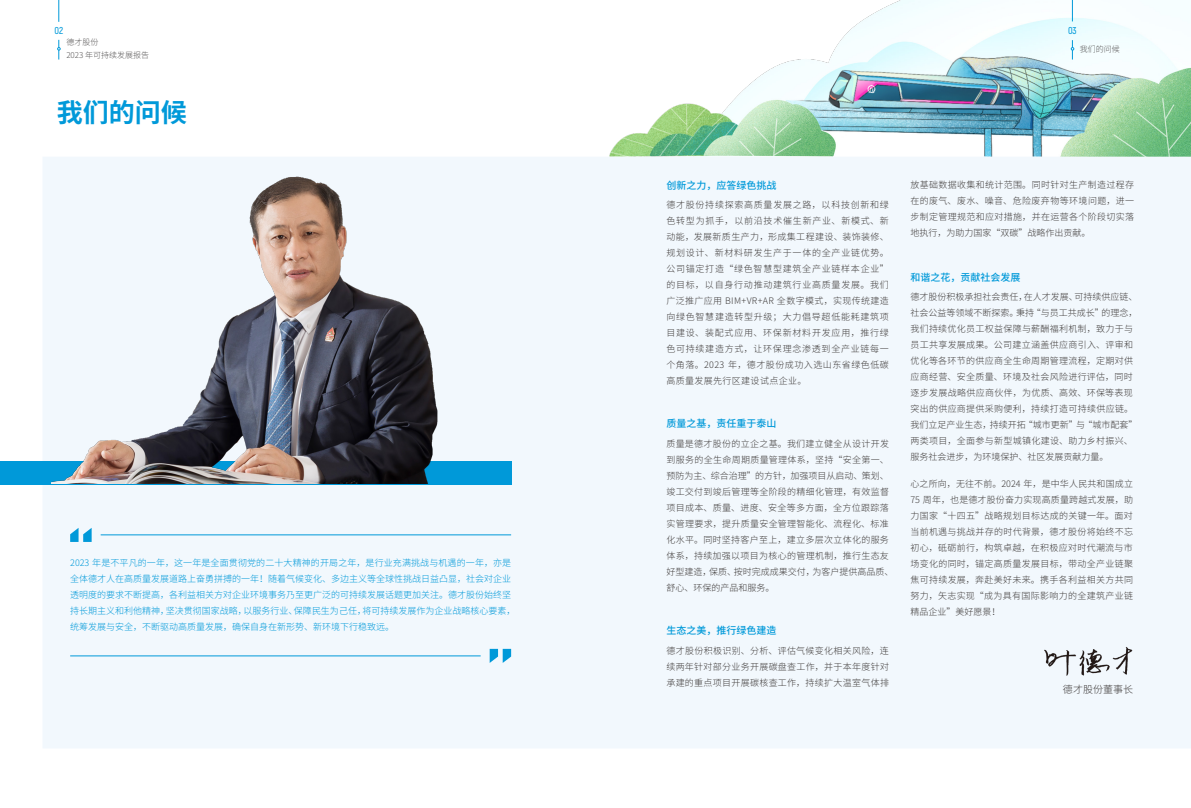
<style>
.page{position:relative;width:1191px;height:808px;background:#fff}
.page>*{position:absolute;margin:0;border:0;box-sizing:border-box;transform-origin:0 0}
.t1{font:700 26px "Source Han Sans CN";color:#0099d9}
.t2{font:500 10px "Source Han Sans CN";color:#0099d9}
.t3{font:300 10px "Source Han Sans CN";color:#3e3a39}
.t4{font:600 10px "Akrobat";color:#0099d9}
.t5{font:300 9px/16px "Source Han Sans CN";letter-spacing:.035em;color:#3e3a39;text-align:justify}
.t6{font:300 9px/16px "Source Han Sans CN";color:#0099d9}
.t7{font:300 8px/13px "Source Han Sans CN";color:#595757}
</style>
<div class="page">
<hr style="left:59px;top:0;width:1px;height:60px;background:#0099d9">
<div style="left:29px;top:22px;width:60px;height:18px;background:#fff;border-radius:8px"></div>
<img style="left:609px;top:0;width:582px;height:157px">
<div style="left:43px;top:157px;width:1148px;height:591px;background:#f2f8fd"></div>
<div style="left:0;top:461px;width:511px;height:23px;background:#0099d9"></div>
<img style="left:52px;top:164px;width:411px;height:320px">
<svg style="left:70px;top:528px;width:22px;height:14px"></svg>
<hr style="left:101px;top:535px;width:410px;height:1px;background:#0099d9">
<svg style="left:489px;top:649px;width:22px;height:14px"></svg>
<hr style="left:70px;top:656px;width:410px;height:1px;background:#0099d9">
<svg style="left:1072px;top:0;width:1px;height:21px"></svg>
<svg style="left:1071px;top:40px;width:3px;height:20px"></svg>
<img style="left:1037px;top:639px;width:102px;height:44px">
<p class="t4" style="left:54px;top:25px;width:10px">02</p>
<p class="t7" style="left:66px;top:36px;width:84px">德才股份<br>2023 年可持续发展报告</p>
<h1 class="t1" style="left:57px;top:98px;width:131px">我们的问候</h1>
<p class="t6" style="left:70px;top:555px;width:447px">2023 年是不平凡的一年，这一年是全面贯彻党的二十大精神的开局之年，是行业充满挑战与机遇的一年，亦是全体德才人在高质量发展道路上奋勇拼搏的一年！随着气候变化、多边主义等全球性挑战日益凸显，社会对企业透明度的要求不断提高，各利益相关方对企业环境事务乃至更广泛的可持续发展话题更加关注。德才股份始终坚持长期主义和利他精神，坚决贯彻国家战略，以服务行业、保障民生为己任，将可持续发展作为企业战略核心要素，统筹发展与安全，不断驱动高质量发展，确保自身在新形势、新环境下行稳致远。</p>
<p class="t4" style="left:1068px;top:25px;width:10px">03</p>
<p class="t7" style="left:1080px;top:43px;width:41px">我们的问候</p>
<p class="t2" style="left:666px;top:180px;width:111px">创新之力，应答绿色挑战</p>
<p class="t5" style="left:666px;top:197px;width:224px">德才股份持续探索高质量发展之路，以科技创新和绿色转型为抓手，以前沿技术催生新产业、新模式、新动能，发展新质生产力，形成集工程建设、装饰装修、规划设计、新材料研发生产于一体的全产业链优势。公司锚定打造“绿色智慧型建筑全产业链样本企业”的目标，以自身行动推动建筑行业高质量发展。我们广泛推广应用 BIM+VR+AR 全数字模式，实现传统建造向绿色智慧建造转型升级；大力倡导超低能耗建筑项目建设、装配式应用、环保新材料开发应用，推行绿色可持续建造方式，让环保理念渗透到全产业链每一个角落。2023 年，德才股份成功入选山东省绿色低碳高质量发展先行区建设试点企业。</p>
<p class="t2" style="left:666px;top:418px;width:111px">质量之基，责任重于泰山</p>
<p class="t5" style="left:666px;top:435px;width:229px;text-align:left">质量是德才股份的立企之基。我们建立健全从设计开发到服务的全生命周期质量管理体系，坚持“安全第一、预防为主、综合治理”的方针，加强项目从启动、策划、竣工交付到竣后管理等全阶段的精细化管理，有效监督项目成本、质量、进度、安全等多方面，全方位跟踪落实管理要求，提升质量安全管理智能化、流程化、标准化水平。同时坚持客户至上，建立多层次立体化的服务体系，持续加强以项目为核心的管理机制，推行生态友好型建造，保质、按时完成成果交付，为客户提供高品质、舒心、环保的产品和服务。</p>
<p class="t2" style="left:666px;top:625px;width:111px">生态之美，推行绿色建造</p>
<p class="t5" style="left:666px;top:643px;width:224px">德才股份积极识别、分析、评估气候变化相关风险，连续两年针对部分业务开展碳盘查工作，并于本年度针对承建的重点项目开展碳核查工作，持续扩大温室气体排</p>
<p class="t5" style="left:910px;top:177px;width:225px">放基础数据收集和统计范围。同时针对生产制造过程存在的废气、废水、噪音、危险废弃物等环境问题，进一步制定管理规范和应对措施，并在运营各个阶段切实落地执行，为助力国家“双碳”战略作出贡献。</p>
<p class="t2" style="left:910px;top:271px;width:111px">和谐之花，贡献社会发展</p>
<p class="t5" style="left:910px;top:289px;width:229px;text-align:left">德才股份积极承担社会责任，在人才发展、可持续供应链、社会公益等领域不断探索。秉持“与员工共成长”的理念，我们持续优化员工权益保障与薪酬福利机制，致力于与员工共享发展成果。公司建立涵盖供应商引入、评审和优化等各环节的供应商全生命周期管理流程，定期对供应商经营、安全质量、环境及社会风险进行评估，同时逐步发展战略供应商伙伴，为优质、高效、环保等表现突出的供应商提供采购便利，持续打造可持续供应链。我们立足产业生态，持续开拓“城市更新”与“城市配套”两类项目，全面参与新型城镇化建设、助力乡村振兴、服务社会进步，为环境保护、社区发展贡献力量。</p>
<p class="t5" style="left:910px;top:476px;width:224px">心之所向，无往不前。2024 年，是中华人民共和国成立75 周年，也是德才股份奋力实现高质量跨越式发展，助力国家“十四五”战略规划目标达成的关键一年。面对当前机遇与挑战并存的时代背景，德才股份将始终不忘初心，砥砺前行，构筑卓越，在积极应对时代潮流与市场变化的同时，锚定高质量发展目标，带动全产业链聚焦可持续发展，奔赴美好未来。携手各利益相关方共同努力，矢志实现“成为具有国际影响力的全建筑产业链精品企业”美好愿景！</p>
<p class="t3" style="left:1063px;top:683px;width:71px">德才股份董事长</p>
</div>
